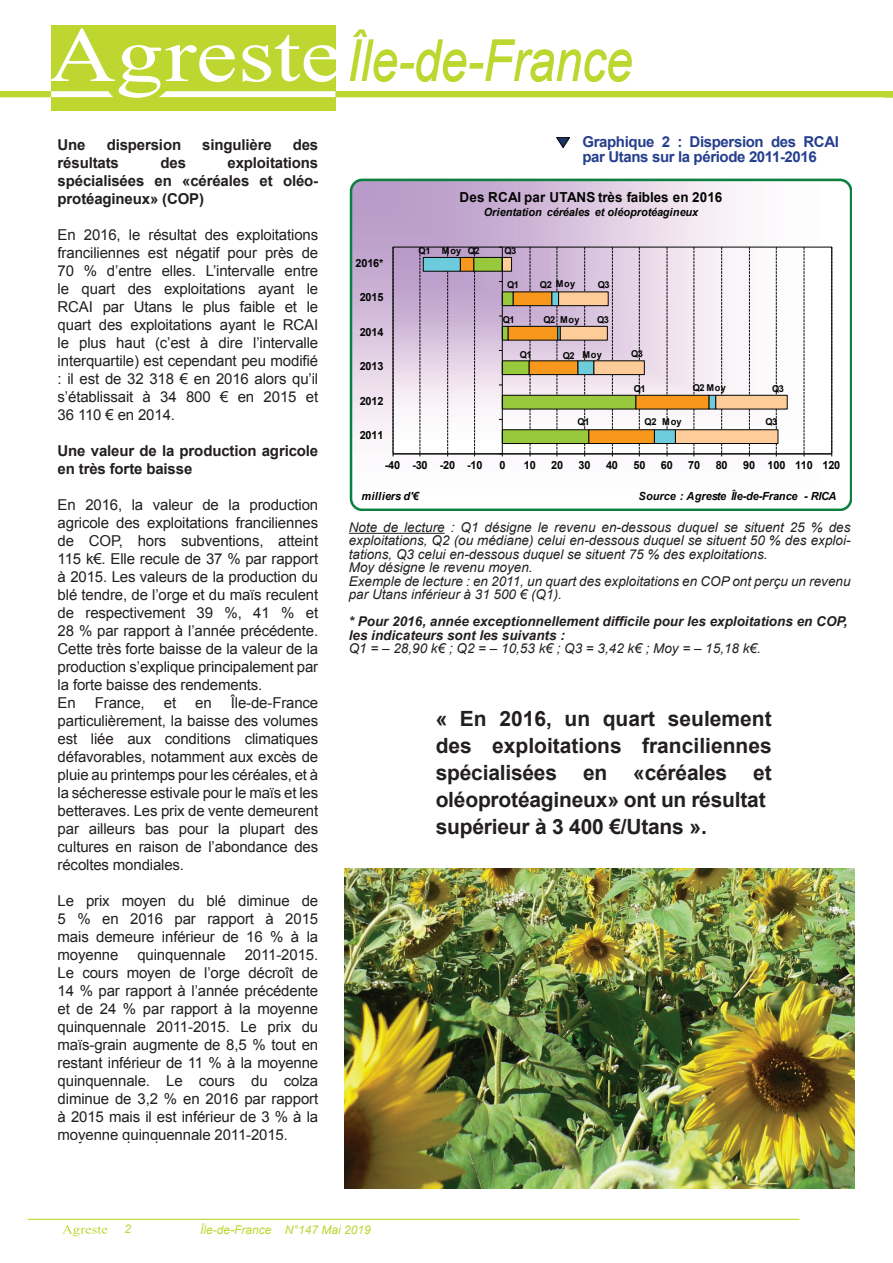
<style>
.page{position:relative;width:893px;height:1263px;background:#fff}
.page>*{position:absolute;margin:0;border:0;box-sizing:border-box;transform-origin:0 0}
.t1{font:italic 57.6px "Arial";color:#bed630;scale:.83 1}
.t2{font:700 21px/27px "Arial";letter-spacing:-.01em;color:#231f20}
.t3{font:15px/18px "Arial";letter-spacing:-.01em;color:#231f20;text-align:justify}
.t4{font:700 15px/18px "Arial";letter-spacing:-.01em;color:#231f20;text-align:justify}
.t5{font:700 15px/15px "Arial";letter-spacing:-.025em;color:#253f8e}
.t6{font:700 13.8px "Arial";letter-spacing:.005em;color:#040503}
.t7{font:italic 13.5px/13.5px "Arial";color:#231f20}
.t8{font:italic 700 13.5px/13.5px "Arial";color:#231f20}
.t9{font:italic 12px "Arial";color:#bed630}
.t10{font:italic 700 11.25px "Arial";letter-spacing:-.005em;color:#040503}
.t11{font:700 11.25px "Arial";letter-spacing:-.02em;color:#040503}
.t12{font:italic 700 11.25px "Arial";letter-spacing:.03em;color:#040503}
.t13{font:700 9.45px "Arial";letter-spacing:-.05em;color:#040503}
</style>
<div class="page">
<svg style="left:62px;top:1225px;width:45px;height:11px"></svg>
<hr style="left:28px;top:1219px;width:771px;height:1px;background:#bed630">
<div style="left:51px;top:26px;width:285px;height:85px;background:#bed630"></div>
<div style="left:336px;top:91px;width:557px;height:6px;background:#bed630"></div>
<svg style="left:49px;top:28px;width:290px;height:70px"></svg>
<div style="left:0;top:91px;width:51px;height:6px;background:#bed630"></div>
<hr style="left:349px;top:533px;width:96px;height:1px;background:#231f20">
<img style="left:344px;top:868px;width:511px;height:320px">
<svg style="left:556px;top:137px;width:14px;height:11px"></svg>
<svg style="left:351px;top:179px;width:500px;height:331px"></svg>
<svg style="left:395px;top:249px;width:435px;height:203px"></svg>
<svg style="left:422px;top:257px;width:51px;height:187px"></svg>
<svg style="left:640px;top:257px;width:148px;height:187px"></svg>
<hr style="left:393px;top:453px;width:439px;height:1px;background:#040503">
<svg style="left:393px;top:247px;width:1px;height:209px"></svg>
<svg style="left:419px;top:247px;width:1px;height:209px"></svg>
<svg style="left:447px;top:247px;width:1px;height:209px"></svg>
<svg style="left:667px;top:247px;width:1px;height:209px"></svg>
<svg style="left:693px;top:247px;width:1px;height:209px"></svg>
<svg style="left:721px;top:247px;width:1px;height:209px"></svg>
<svg style="left:749px;top:247px;width:1px;height:209px"></svg>
<svg style="left:776px;top:247px;width:1px;height:209px"></svg>
<svg style="left:804px;top:247px;width:1px;height:209px"></svg>
<svg style="left:831px;top:247px;width:1px;height:209px"></svg>
<svg style="left:473px;top:247px;width:167px;height:209px;background:#cabcb0"></svg>
<div style="left:350px;top:179px;width:501px;height:331px;border:3px solid #0d803f;border-radius:11px"></div>
<p class="t4" style="left:58px;top:136px;width:30px">Une</p>
<p class="t4" style="left:107px;top:136px;width:76px">dispersion</p>
<p class="t4" style="left:202px;top:136px;width:71px">singulière</p>
<p class="t4" style="left:293px;top:136px;width:27px">des</p>
<p class="t4" style="left:58px;top:154px;width:63px">résultats</p>
<p class="t4" style="left:160px;top:154px;width:27px">des</p>
<p class="t4" style="left:58px;top:154px;width:262px;text-indent:170px">exploitations spécialisées en «céréales et oléo&shy;protéagineux» (COP)</p>
<p class="t3" style="left:58px;top:226px;width:262px">En 2016, le résultat des exploitations franciliennes est négatif pour près de 70 % d’entre elles. L’intervalle entre le quart des exploitations ayant le RCAI par Utans le plus faible et le quart des exploitations ayant le RCAI le plus haut (c’est à dire l’intervalle interquartile) est cependant peu modifié : il est de 32 318 € en 2016 alors qu’il s’établissait à 34 800 € en 2015 et 36 110 € en 2014.</p>
<p class="t4" style="left:58px;top:442px;width:262px">Une valeur de la production agricole en très forte baisse</p>
<p class="t3" style="left:58px;top:496px;width:262px;text-align:left">En 2016, la valeur de la production agricole des exploitations franciliennes de COP, hors subventions, atteint 115 k€. Elle recule de 37 % par rapport à 2015. Les valeurs de la production du blé tendre, de l’orge et du maïs reculent de respectivement 39 %, 41 % et 28 % par rapport à l’année précédente.<br>Cette très forte baisse de la valeur de la production s’explique principalement par la forte baisse des rendements.<br>En</p>
<p class="t3" style="left:58px;top:694px;width:262px;text-indent:173px">Île-de-France particulièrement, la baisse des volumes est liée aux conditions climatiques défavorables, notamment aux excès de pluie au printemps pour les céréales, et à la sécheresse estivale pour le maïs et les betteraves. Les prix de vente demeurent par ailleurs bas pour la plupart des cultures en raison de l’abondance des récoltes mondiales.</p>
<p class="t3" style="left:58px;top:892px;width:262px">Le prix moyen du blé diminue de 5 % en 2016 par rapport à 2015 mais demeure inférieur de 16 % à la moyenne</p>
<p class="t3" style="left:95px;top:694px;width:51px">France,</p>
<p class="t3" style="left:164px;top:694px;width:14px">et</p>
<p class="t3" style="left:195px;top:694px;width:18px">en</p>
<p class="t3" style="left:58px;top:946px;width:262px;text-indent:187px">2011-2015.<br>Le cours moyen de l’orge décroît de 14 % par rapport à l’année précédente et de 24 % par rapport à la moyenne quinquennale 2011-2015. Le prix du maïs-grain augmente de 8,5 % tout en restant inférieur de 11 % à la moyenne quinquennale. Le cours du colza diminue de 3,2 % en 2016 par rapport à 2015 mais il est inférieur de 3 % à la moyenne quinquennale 2011-2015.</p>
<p class="t3" style="left:137px;top:946px;width:90px">quinquennale</p>
<h1 class="t1" style="left:347px;top:24px;width:345px">Île-de-France</h1>
<p class="t5" style="left:582px;top:135px;width:258px">Graphique 2 : Dispersion des RCAI par Utans sur la période 2011-2016</p>
<p class="t11" style="left:356px;top:255px;width:29px">2016*</p>
<p class="t11" style="left:360px;top:290px;width:25px">2015</p>
<p class="t11" style="left:360px;top:324px;width:25px">2014</p>
<p class="t11" style="left:360px;top:359px;width:25px">2013</p>
<p class="t11" style="left:360px;top:393px;width:25px">2012</p>
<p class="t11" style="left:360px;top:428px;width:25px">2011</p>
<p class="t13" style="left:419px;top:245px;width:13px">Q1</p>
<p class="t6" style="left:460px;top:188px;width:264px">Des RCAI par UTANS très faibles en 2016</p>
<p class="t10" style="left:484px;top:204px;width:216px">Orientation céréales et oléoprotéagineux</p>
<p class="t13" style="left:442px;top:245px;width:39px">Moy Q2</p>
<p class="t13" style="left:504px;top:245px;width:13px">Q3</p>
<p class="t13" style="left:507px;top:278px;width:13px">Q1</p>
<p class="t13" style="left:540px;top:278px;width:37px">Q2 Moy</p>
<p class="t13" style="left:543px;top:314px;width:38px">Q2 Moy</p>
<p class="t13" style="left:597px;top:314px;width:13px">Q3</p>
<p class="t13" style="left:598px;top:278px;width:13px">Q3</p>
<p class="t13" style="left:503px;top:314px;width:13px">Q1</p>
<p class="t13" style="left:520px;top:349px;width:13px">Q1</p>
<p class="t13" style="left:563px;top:349px;width:41px">Q2 Moy</p>
<p class="t13" style="left:631px;top:347px;width:13px">Q3</p>
<p class="t13" style="left:634px;top:382px;width:13px">Q1</p>
<p class="t13" style="left:693px;top:381px;width:34px">Q2 Moy</p>
<p class="t13" style="left:772px;top:382px;width:13px">Q3</p>
<p class="t13" style="left:578px;top:415px;width:13px">Q1</p>
<p class="t13" style="left:645px;top:415px;width:39px">Q2 Moy</p>
<p class="t13" style="left:765px;top:415px;width:13px">Q3</p>
<p class="t11" style="left:385px;top:458px;width:99px">-40 -30 -20 -10</p>
<p class="t11" style="left:499px;top:458px;width:8px">0</p>
<p class="t11" style="left:524px;top:458px;width:13px">10</p>
<p class="t11" style="left:551px;top:458px;width:13px">20</p>
<p class="t11" style="left:579px;top:458px;width:13px">30</p>
<p class="t11" style="left:606px;top:458px;width:13px">40</p>
<p class="t11" style="left:633px;top:458px;width:13px">50</p>
<p class="t11" style="left:661px;top:458px;width:13px">60</p>
<p class="t11" style="left:688px;top:458px;width:13px">70</p>
<p class="t11" style="left:716px;top:458px;width:13px">80</p>
<p class="t11" style="left:743px;top:458px;width:99px">90 100 110 120</p>
<p class="t12" style="left:361px;top:488px;width:59px">milliers d'€</p>
<p class="t10" style="left:639px;top:488px;width:199px">Source : Agreste Île-de-France - RICA</p>
<p class="t7" style="left:349px;top:521px;width:503px">Note de lecture : Q1 désigne le revenu en-dessous duquel se situent 25 % des exploitations, Q2 (ou médiane) celui en-dessous duquel se situent 50 % des exploi&shy;tations, Q3 celui en-dessous duquel se situent 75 % des exploitations.<br>Moy désigne le revenu moyen.<br>Exemple de lecture : en 2011, un quart des exploitations en COP ont perçu un revenu par Utans inférieur à 31 500 € (Q1).</p>
<p class="t8" style="left:349px;top:615px;width:500px">* Pour 2016, année exceptionnellement difficile pour les exploitations en COP, les indicateurs sont les suivants :</p>
<p class="t7" style="left:349px;top:642px;width:414px">Q1 = – 28,90 k€ ; Q2 = – 10,53 k€ ; Q3 = 3,42 k€ ; Moy = – 15,18 k€.</p>
<h2 class="t2" style="left:436px;top:706px;width:337px">« En 2016, un quart seulement des exploitations franciliennes spécialisées en «céréales et oléoprotéagineux» ont un résultat supérieur à 3 400 €/Utans ».</h2>
<p class="t9" style="left:124px;top:1221px;width:8px">2</p>
<p class="t9" style="left:200px;top:1222px;width:172px">Île-de-France N°147 Mai 2019</p>
</div>
